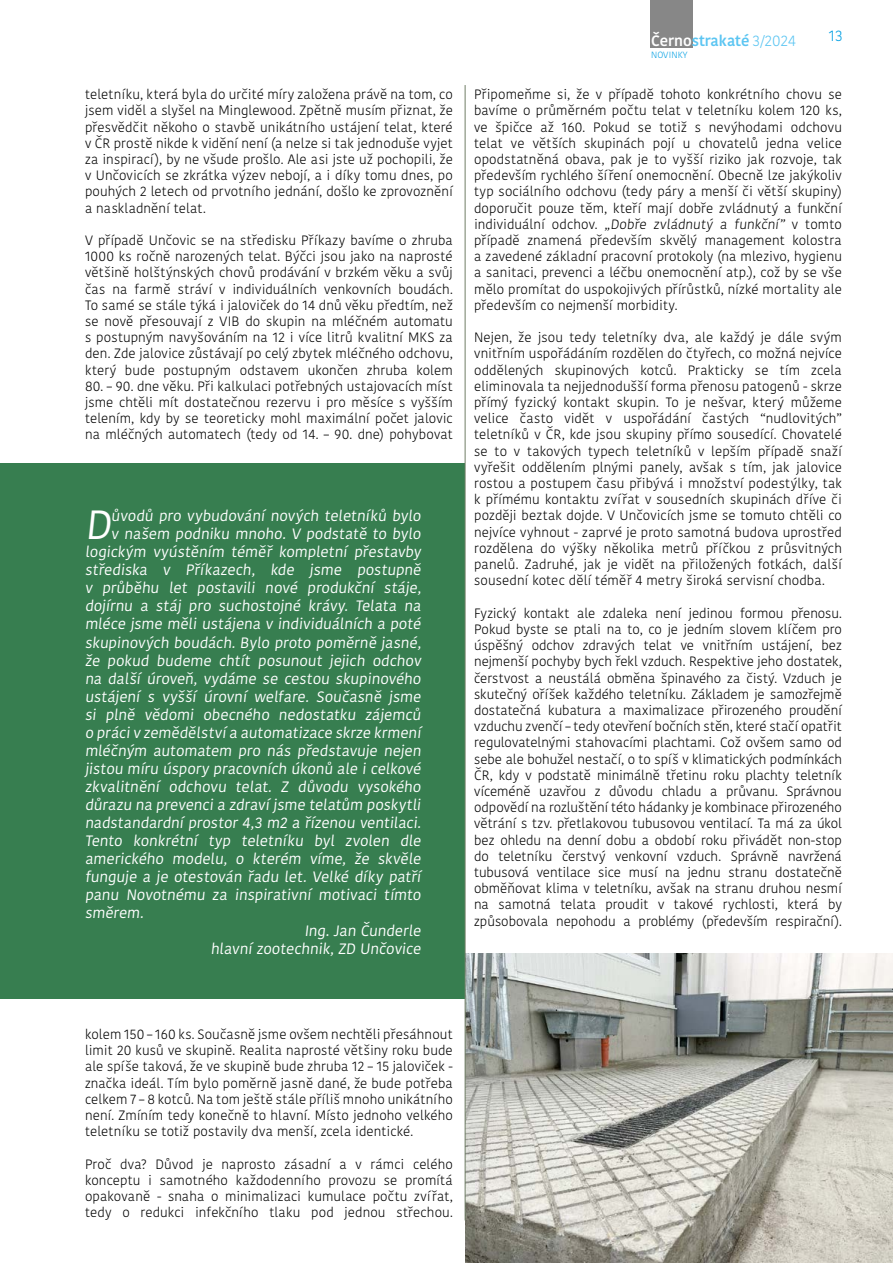
<style>
.page{position:relative;width:893px;height:1263px;background:#fff}
.page>*{position:absolute;margin:0;border:0;box-sizing:border-box;transform-origin:0 0}
.t1{font:40.65px "Kohinoor Bangla";color:#fff}
.t2{font:15px "Kohinoor Bangla";color:#fff}
.t3{font:600 15px "Kohinoor Bangla";color:#5bc5f2}
.t4{font:300 15px "Kohinoor Bangla";color:#009fe3}
.t5{font:300 13.5px/16.2px "Kohinoor Bangla";letter-spacing:.005em;color:#000;text-align:justify}
.t6{font:300 9px "Kohinoor Bangla";letter-spacing:.02em;color:#009fe3}
.s1{color:#fff}
.s2{font-weight:300}
</style>
<div class="page">
<div style="left:0;top:463px;width:465px;height:536px;background:#377e50"></div>
<img style="left:466px;top:953px;width:427px;height:310px">
<hr style="left:465px;top:85px;width:1px;height:1135px;background:#6f7e65">
<div style="left:651px;top:0;width:42px;height:48px;background:#878787"></div>
<p class="t5" style="left:85px;top:86px;width:369px">teletníku, která byla do určité míry založena právě na tom, co jsem viděl a slyšel na Minglewood. Zpětně musím přiznat, že přesvědčit někoho o stavbě unikátního ustájení telat, které v ČR prostě nikde k vidění není (a nelze si tak jednoduše vyjet za inspirací), by ne všude prošlo. Ale asi jste už pochopili, že v Unčovicích se zkrátka výzev nebojí, a i díky tomu dnes, po pouhých 2 letech od prvotního jednání, došlo ke zprovoznění a naskladnění telat.</p>
<p class="t5" style="left:85px;top:232px;width:369px">V případě Unčovic se na středisku Příkazy bavíme o zhruba 1000 ks ročně narozených telat. Býčci jsou jako na naprosté většině holštýnských chovů prodávání v brzkém věku a svůj čas na farmě stráví v individuálních venkovních boudách.<br>To samé se stále týká i jaloviček do 14 dnů věku předtím, než se nově přesouvají z VIB do skupin na mléčném automatu s postupným navyšováním na 12 i více litrů kvalitní MKS za den. Zde jalovice zůstávají po celý zbytek mléčného odchovu, který bude postupným odstavem ukončen zhruba kolem</p>
<p class="t5" style="left:85px;top:378px;width:369px">80. – 90. dne věku. Při kalkulaci potřebných ustajovacích míst jsme chtěli mít dostatečnou rezervu i pro měsíce s vyšším telením, kdy by se teoreticky mohl maximální počet jalovic na mléčných automatech (tedy od 14. – 90. dne) pohybovat</p>
<h1 class="t1" style="left:85px;top:494px;width:34px">D</h1>
<p class="t2" style="left:111px;top:505px;width:314px">ůvodů pro vybudování nových teletníků bylo</p>
<p class="t2" style="left:111px;top:523px;width:314px">v našem podniku mnoho. V podstatě to bylo</p>
<p class="t2" style="left:85px;top:541px;width:340px">logickým vyústěním téměř kompletní přestavby</p>
<p class="t2" style="left:85px;top:559px;width:340px">střediska v Příkazech, kde jsme postupně</p>
<p class="t2" style="left:85px;top:577px;width:340px">v průběhu let postavili nové produkční stáje,</p>
<p class="t2" style="left:85px;top:595px;width:340px">dojírnu a stáj pro suchostojné krávy. Telata na</p>
<p class="t2" style="left:85px;top:613px;width:340px">mléce jsme měli ustájena v individuálních a poté</p>
<p class="t2" style="left:85px;top:631px;width:340px">skupinových boudách. Bylo proto poměrně jasné,</p>
<p class="t2" style="left:85px;top:649px;width:340px">že pokud budeme chtít posunout jejich odchov</p>
<p class="t2" style="left:85px;top:667px;width:340px">na další úroveň, vydáme se cestou skupinového</p>
<p class="t2" style="left:85px;top:685px;width:340px">ustájení s vyšší úrovní welfare. Současně jsme</p>
<p class="t2" style="left:85px;top:703px;width:340px">si plně vědomi obecného nedostatku zájemců</p>
<p class="t2" style="left:85px;top:721px;width:337px">o práciv zemědělství a automatizace skrze krmení</p>
<p class="t2" style="left:85px;top:739px;width:340px">mléčným automatem pro nás představuje nejen</p>
<p class="t2" style="left:85px;top:757px;width:340px">jistou míru úspory pracovních úkonů ale i celkové</p>
<p class="t2" style="left:85px;top:775px;width:340px">zkvalitnění odchovu telat. Z důvodu vysokého</p>
<p class="t2" style="left:85px;top:793px;width:340px">důrazu na prevenci a zdraví jsme telatům poskytli</p>
<p class="t2" style="left:85px;top:811px;width:340px">nadstandardní prostor 4,3 m2 a řízenou ventilaci.</p>
<p class="t2" style="left:85px;top:829px;width:340px">Tento konkrétní typ teletníku byl zvolen dle</p>
<p class="t2" style="left:85px;top:847px;width:340px">amerického modelu, o kterém víme, že skvěle</p>
<p class="t2" style="left:85px;top:865px;width:337px">funguje a je otestován řadu let. Velké díky patří</p>
<p class="t2" style="left:85px;top:883px;width:340px">panu Novotnému za inspirativní motivaci tímto</p>
<p class="t2" style="left:85px;top:901px;width:62px">směrem.</p>
<p class="t2" style="left:304px;top:919px;width:120px">Ing. Jan Čunderle</p>
<p class="t2" style="left:211px;top:937px;width:214px">hlavní zootechnik, ZD Unčovice</p>
<p class="t3" style="left:651px;top:28px;width:146px"><span class="s1">Černo</span>strakaté <span class="s2">3/2024</span></p>
<p class="t6" style="left:651px;top:48px;width:38px">NOVINKY</p>
<p class="t4" style="left:829px;top:25px;width:15px">13</p>
<p class="t5" style="left:474px;top:86px;width:369px">Připomeňme si, že v případě tohoto konkrétního chovu se bavíme o průměrném počtu telat v teletníku kolem 120 ks, ve špičce až 160. Pokud se totiž s nevýhodami odchovu telat ve větších skupinách pojí u chovatelů jedna velice opodstatněná obava, pak je to vyšší riziko jak rozvoje, tak především rychlého šíření onemocnění. Obecně lze jakýkoliv typ sociálního odchovu (tedy páry a menší či větší skupiny) doporučit pouze těm, kteří mají dobře zvládnutý a funkční individuální odchov. „Dobře zvládnutý a funkční” v tomto případě znamená především skvělý management kolostra a zavedené základní pracovní protokoly (na mlezivo, hygienu a sanitaci, prevenci a léčbu onemocnění atp.), což by se vše mělo promítat do uspokojivých přírůstků, nízké mortality ale především co nejmenší morbidity.</p>
<p class="t5" style="left:474px;top:329px;width:369px">Nejen, že jsou tedy teletníky dva, ale každý je dále svým vnitřním uspořádáním rozdělen do čtyřech, co možná nejvíce oddělených skupinových kotců. Prakticky se tím zcela eliminovala ta nejjednodušší forma přenosu patogenů - skrze přímý fyzický kontakt skupin. To je nešvar, který můžeme velice často vidět v uspořádání častých “nudlovitých” teletníků v ČR, kde jsou skupiny přímo sousedící. Chovatelé se to v takových typech teletníků v lepším případě snaží vyřešit oddělením plnými panely, avšak s tím, jak jalovice rostou a postupem času přibývá i množství podestýlky, tak k přímému kontaktu zvířat v sousedních skupinách dříve či později beztak dojde. V Unčovicích jsme se tomuto chtěli co nejvíce vyhnout - zaprvé je proto samotná budova uprostřed rozdělena do výšky několika metrů příčkou z průsvitných panelů. Zadruhé, jak je vidět na přiložených fotkách, další sousední kotec dělí téměř 4 metry široká servisní chodba.</p>
<p class="t5" style="left:474px;top:605px;width:369px">Fyzický kontakt ale zdaleka není jedinou formou přenosu.<br>Pokud byste se ptali na to, co je jedním slovem klíčem pro úspěšný odchov zdravých telat ve vnitřním ustájení, bez nejmenší pochyby bych řekl vzduch. Respektive jeho dostatek, čerstvost a neustálá obměna špinavého za čistý. Vzduch je skutečný oříšek každého teletníku. Základem je samozřejmě dostatečná kubatura a maximalizace přirozeného proudění vzduchu zvenčí – tedy otevření bočních stěn, které stačí opatřit regulovatelnými stahovacími plachtami. Což ovšem samo od sebe ale bohužel nestačí, o to spíš v klimatických podmínkách ČR, kdy v podstatě minimálně třetinu roku plachty teletník víceméně uzavřou z důvodu chladu a průvanu. Správnou odpovědí na rozluštění této hádanky je kombinace přirozeného větrání s tzv. přetlakovou tubusovou ventilací. Ta má za úkol bez ohledu na denní dobu a období roku přivádět non-stop do teletníku čerstvý venkovní vzduch. Správně navržená tubusová ventilace sice musí na jednu stranu dostatečně obměňovat klima v teletníku, avšak na stranu druhou nesmí na samotná telata proudit v takové rychlosti, která by způsobovala nepohodu a problémy (především respirační).</p>
<p class="t5" style="left:85px;top:1026px;width:369px">kolem 150 – 160 ks. Současně jsme ovšem nechtěli přesáhnout limit 20 kusů ve skupině. Realita naprosté většiny roku bude ale spíše taková, že ve skupině bude zhruba 12 – 15 jaloviček - značka ideál. Tím bylo poměrně jasně dané, že bude potřeba celkem 7 – 8 kotců. Na tom ještě stále příliš mnoho unikátního není. Zmíním tedy konečně to hlavní. Místo jednoho velkého teletníku se totiž postavily dva menší, zcela identické.</p>
<p class="t5" style="left:85px;top:1155px;width:369px">Proč dva? Důvod je naprosto zásadní a v rámci celého konceptu i samotného každodenního provozu se promítá opakovaně - snaha o minimalizaci kumulace počtu zvířat, tedy o redukci infekčního tlaku pod jednou střechou.</p>
</div>
